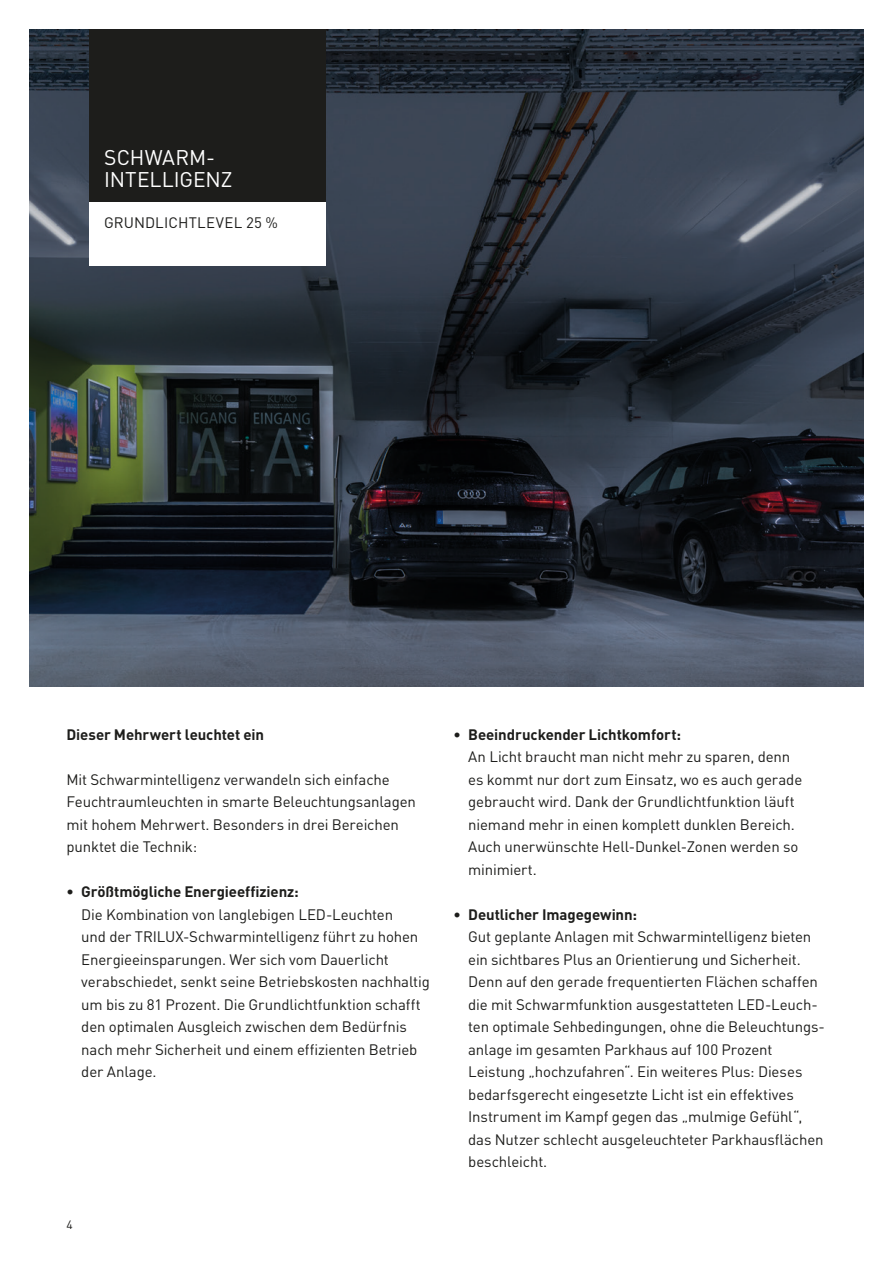
<style>
.page{position:relative;width:893px;height:1263px;background:#fff}
.page>*{position:absolute;margin:0;border:0;box-sizing:border-box;transform-origin:0 0}
.t1{font:21px/22.5px "Trilux DIN";letter-spacing:-.005em;color:#fff}
.t2{font:15px/22.5px "Trilux DIN";letter-spacing:-.01em;color:#1d1d1b}
.t3{font:700 15px "Trilux DIN";letter-spacing:-.005em;color:#1d1d1b}
.t4{font:12px "Trilux DIN";color:#1d1d1b}
</style>
<div class="page">
<img style="left:30px;top:30px;width:833px;height:657px">
<div style="left:89px;top:30px;width:236px;height:172px;background:#1d1d1b"></div>
<div style="left:89px;top:202px;width:236px;height:64px;background:#fff"></div>
<h1 class="t1" style="left:104px;top:146px;width:130px">SCHWARM-<br>INTELLIGENZ</h1>
<p class="t2" style="left:104px;top:212px;width:175px">GRUNDLICHTLEVEL 25 %</p>
<p class="t3" style="left:66px;top:724px;width:199px">Dieser Mehrwert leuchtet ein</p>
<p class="t2" style="left:66px;top:768px;width:351px">Mit Schwarmintelligenz verwandeln sich einfache Feuchtraumleuchten in smarte Beleuchtungsanlagen mit hohem Mehrwert. Besonders in drei Bereichen punktet die Technik:</p>
<p class="t3" style="left:66px;top:882px;width:234px">• Größtmögliche Energieeffizienz:</p>
<p class="t2" style="left:81px;top:903px;width:350px">Die Kombination von langlebigen LED-Leuchten<br>und der TRILUX-Schwarmintelligenz führt zu hohen Energieeinsparungen. Wer sich vom Dauerlicht verabschiedet, senkt seine Betriebskosten nachhaltig um bis zu 81 Prozent. Die Grundlichtfunktion schafft den optimalen Ausgleich zwischen dem Bedürfnis nach mehr Sicherheit und einem effizienten Betrieb der Anlage.</p>
<p class="t4" style="left:66px;top:1217px;width:8px">4</p>
<p class="t3" style="left:453px;top:724px;width:229px">• Beeindruckender Lichtkomfort:</p>
<p class="t2" style="left:468px;top:745px;width:336px">An Licht braucht man nicht mehr zu sparen, denn es kommt nur dort zum Einsatz, wo es auch gerade gebraucht wird. Dank der Grundlichtfunktion läuft niemand mehr in einen komplett dunklen Bereich.<br>Auch unerwünschte Hell-Dunkel-Zonen werden so minimiert.</p>
<p class="t3" style="left:453px;top:904px;width:185px">• Deutlicher Imagegewinn:</p>
<p class="t2" style="left:468px;top:925px;width:358px">Gut geplante Anlagen mit Schwarmintelligenz bieten ein sichtbares Plus an Orientierung und Sicherheit.<br>Denn auf den gerade frequentierten Flächen schaffen die mit Schwarmfunktion ausgestatteten LED-Leuch&shy;ten optimale Sehbedingungen, ohne die Beleuchtungs&shy;anlage im gesamten Parkhaus auf 100 Prozent Leistung „hochzufahren“. Ein weiteres Plus: Dieses bedarfsgerecht eingesetzte Licht ist ein effektives Instrument im Kampf gegen das „mulmige Gefühl“, das Nutzer schlecht ausgeleuchteter Parkhausflächen beschleicht.</p>
</div>
